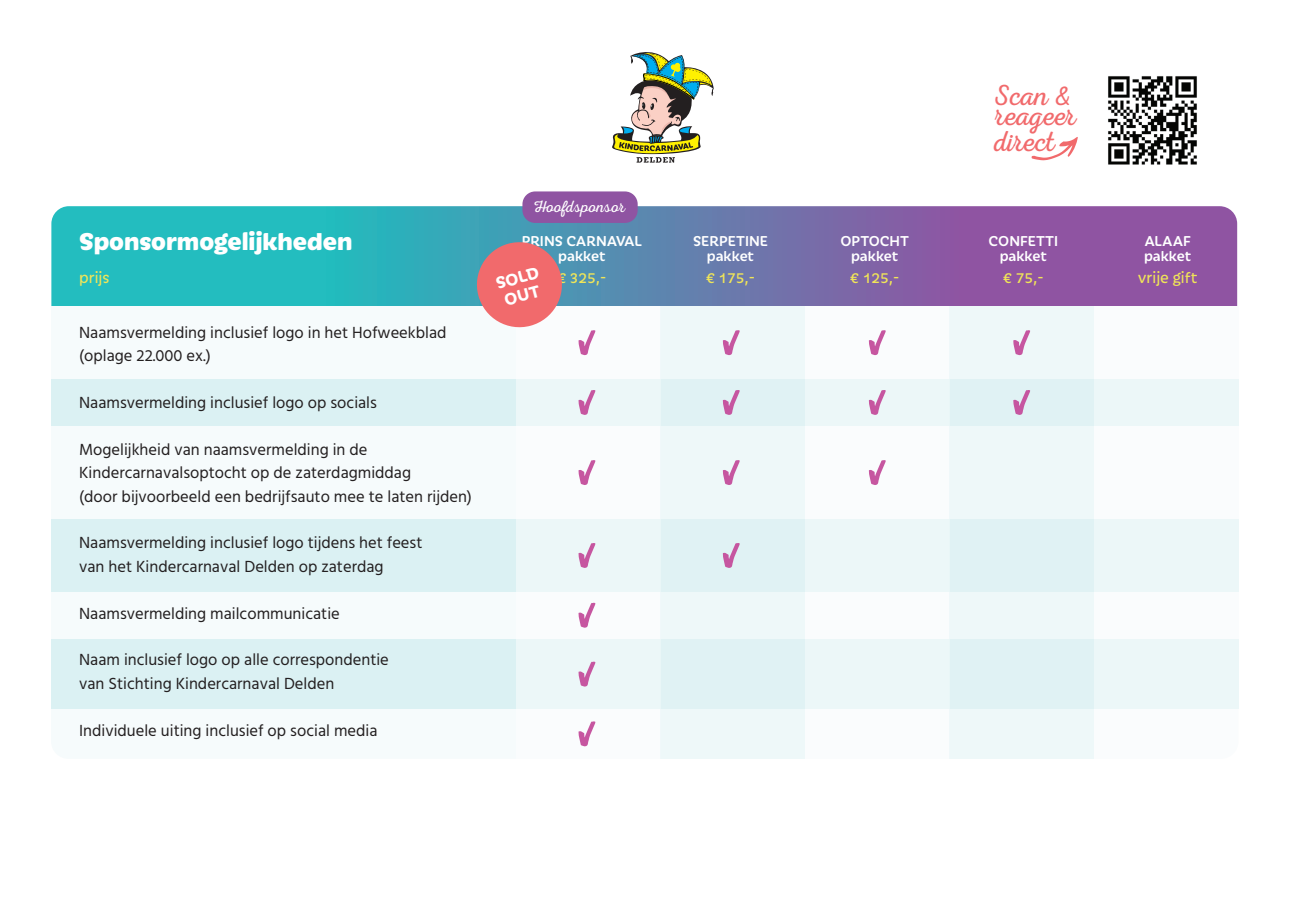
<style>
.page{position:relative;width:1289px;height:919px;background:#fff}
.page>*{position:absolute;margin:0;border:0;box-sizing:border-box;transform-origin:0 0}
.t1{font:29.1px/25.5px "Nexa Rust Script L 0";letter-spacing:-.005em;color:#f16a6c}
.t2{font:800 26.25px "Iskra";color:#fff}
.t3{font:700 18px/18px "Iskra";color:#fff}
.t4{font:16.95px "Iskra";color:#f0e558}
.t5{font:16.5px/23.4px "Hind";color:#231f20}
.t6{font:16.5px "Nexa Rust Script L 0";letter-spacing:.025em;color:#fff}
.t7{font:500 15.45px "Iskra";color:#fff}
</style>
<div class="page">
<svg style="left:612px;top:52px;width:102px;height:110px"></svg>
<svg style="left:51px;top:206px;width:1186px;height:100px;background:#5b87b0"></svg>
<div style="left:51px;top:426px;width:1187px;height:93px;background:#f6fbfc"></div>
<div style="left:51px;top:519px;width:1187px;height:72px;background:#dbf1f3"></div>
<div style="left:51px;top:306px;width:1187px;height:73px;background:#f6fbfc"></div>
<div style="left:51px;top:591px;width:1187px;height:47px;background:#f6fbfc"></div>
<div style="left:51px;top:379px;width:1187px;height:47px;background:#dbf1f3"></div>
<svg style="left:51px;top:708px;width:465px;height:1px"></svg>
<div style="left:51px;top:639px;width:1187px;height:69px;background:#dbf1f3"></div>
<div style="left:805px;top:306px;width:144px;height:452px;background:linear-gradient(to right,#f4fafb,#f4fafb)"></div>
<div style="left:516px;top:306px;width:144px;height:452px;background:linear-gradient(to right,#f4fafb,#f4fafb)"></div>
<div style="left:1093px;top:306px;width:145px;height:454px;background:linear-gradient(to right,#f4fafb,#f4fafb)"></div>
<div style="left:949px;top:306px;width:144px;height:452px;background:linear-gradient(to right,#e8f6f7,#e8f6f7)"></div>
<div style="left:660px;top:306px;width:145px;height:452px;background:linear-gradient(to right,#e8f6f7,#e8f6f7)"></div>
<svg style="left:578px;top:330px;width:17px;height:25px"></svg>
<svg style="left:578px;top:390px;width:17px;height:25px"></svg>
<svg style="left:578px;top:460px;width:17px;height:25px"></svg>
<svg style="left:578px;top:543px;width:17px;height:25px"></svg>
<svg style="left:578px;top:661px;width:17px;height:25px"></svg>
<svg style="left:578px;top:602px;width:17px;height:25px"></svg>
<svg style="left:578px;top:721px;width:17px;height:25px"></svg>
<svg style="left:723px;top:330px;width:16px;height:25px"></svg>
<svg style="left:723px;top:390px;width:16px;height:25px"></svg>
<svg style="left:723px;top:460px;width:16px;height:25px"></svg>
<svg style="left:723px;top:543px;width:16px;height:25px"></svg>
<svg style="left:868px;top:330px;width:17px;height:25px"></svg>
<svg style="left:868px;top:390px;width:17px;height:25px"></svg>
<svg style="left:868px;top:460px;width:17px;height:25px"></svg>
<svg style="left:1013px;top:390px;width:17px;height:25px"></svg>
<svg style="left:1013px;top:330px;width:17px;height:25px"></svg>
<div style="left:522px;top:191px;width:115px;height:32px;background:#8f54a2;border-radius:13px"></div>
<svg style="left:472px;top:237px;width:94px;height:95px;background:#cc8a91"></svg>
<img style="left:1108px;top:76px;width:89px;height:89px">
<svg style="left:1031px;top:137px;width:46px;height:23px"></svg>
<p class="t6" style="left:534px;top:197px;width:92px">Hoofdsponsor</p>
<h1 class="t1" style="left:994px;top:87px;width:78px">Scan &amp;</h1>
<h1 class="t1" style="left:994px;top:107px;width:83px">reageer direct</h1>
<h2 class="t2" style="left:79px;top:222px;width:275px">Sponsormogelijkheden</h2>
<p class="t7" style="left:521px;top:230px;width:122px">PRINS CARNAVAL</p>
<p class="t7" style="left:693px;top:230px;width:76px">SERPETINE</p>
<p class="t7" style="left:840px;top:230px;width:70px">OPTOCHT</p>
<p class="t7" style="left:988px;top:230px;width:71px">CONFETTI</p>
<p class="t7" style="left:1144px;top:230px;width:48px">ALAAF</p>
<p class="t7" style="left:558px;top:245px;width:49px">pakket</p>
<p class="t7" style="left:707px;top:245px;width:49px">pakket</p>
<p class="t7" style="left:851px;top:245px;width:49px">pakket</p>
<p class="t7" style="left:999px;top:245px;width:49px">pakket</p>
<p class="t7" style="left:1143px;top:245px;width:49px">pakket</p>
<p class="t4" style="left:79px;top:265px;width:32px">prijs</p>
<p class="t4" style="left:557px;top:265px;width:50px">€ 325,-</p>
<p class="t4" style="left:706px;top:265px;width:50px">€ 175,-</p>
<p class="t4" style="left:850px;top:265px;width:50px">€ 125,-</p>
<p class="t4" style="left:1003px;top:265px;width:42px">€ 75,-</p>
<p class="t4" style="left:1137px;top:265px;width:61px">vrije gift</p>
<p class="t3" style="left:493px;top:273px;width:46px;rotate:-15deg">SOLD<br>OUT</p>
<p class="t5" style="left:79px;top:321px;width:369px">Naamsvermelding inclusief logo in het Hofweekblad (oplage 22.000 ex.)</p>
<p class="t5" style="left:79px;top:391px;width:299px">Naamsvermelding inclusief logo op socials</p>
<p class="t5" style="left:79px;top:438px;width:394px">Mogelijkheid van naamsvermelding in de<br>Kindercarnavalsoptocht op de zaterdagmiddag<br>(door bijvoorbeeld een bedrijfsauto mee te laten rijden)</p>
<p class="t5" style="left:79px;top:532px;width:345px">Naamsvermelding inclusief logo tijdens het feest van het Kindercarnaval Delden op zaterdag</p>
<p class="t5" style="left:79px;top:602px;width:262px">Naamsvermelding mailcommunicatie</p>
<p class="t5" style="left:79px;top:649px;width:311px">Naam inclusief logo op alle correspondentie van Stichting Kindercarnaval Delden</p>
<p class="t5" style="left:79px;top:719px;width:300px">Individuele uiting inclusief op social media</p>
</div>
